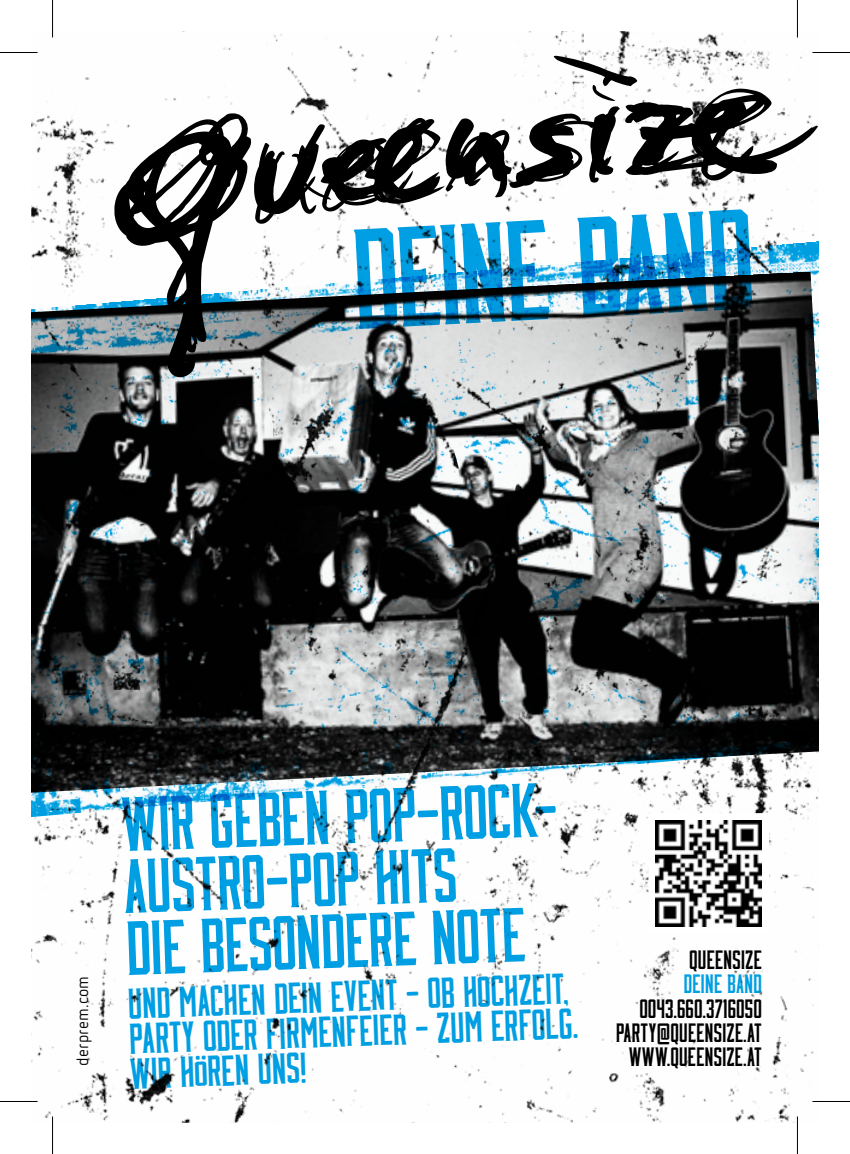
<style>
.page{position:relative;width:850px;height:1154px;background:#fff}
.page>*{position:absolute;margin:0;border:0;box-sizing:border-box;transform-origin:0 0}
.t1{font:144px "Moonshiner Round";color:#009fe3}
.t2{font:77.5px/62px "Moonshiner Round";color:#009fe3}
.t3{font:43.75px/35px "Moonshiner Round";color:#009fe3}
.t4{font:26.75px/24.2px "Moonshiner Round";letter-spacing:-.005em;color:#000;text-align:right}
.t5{font:26.75px "Moonshiner Round";letter-spacing:-.005em;color:#009fe3}
.t6{font:16.25px "Netto Pro";letter-spacing:.01em;color:#000}
.s1{font-size:35px}
</style>
<div class="page">
<img style="left:31px;top:31px;width:787px;height:1092px">
<hr style="left:0;top:51px;width:38px;height:3px;background:#fff">
<hr style="left:812px;top:51px;width:37px;height:3px;background:#fff">
<hr style="left:0;top:1100px;width:38px;height:3px;background:#fff">
<hr style="left:812px;top:1100px;width:37px;height:3px;background:#fff">
<hr style="left:51px;top:0;width:3px;height:38px;background:#fff">
<hr style="left:51px;top:1116px;width:3px;height:38px;background:#fff">
<hr style="left:795px;top:0;width:3px;height:38px;background:#fff">
<hr style="left:795px;top:1116px;width:3px;height:38px;background:#fff">
<hr style="left:0;top:52px;width:38px;height:1px;background:#000">
<hr style="left:812px;top:52px;width:37px;height:1px;background:#000">
<hr style="left:0;top:1101px;width:38px;height:1px;background:#000">
<hr style="left:812px;top:1101px;width:37px;height:1px;background:#000">
<hr style="left:52px;top:0;width:1px;height:38px;background:#000">
<hr style="left:52px;top:1116px;width:1px;height:38px;background:#000">
<hr style="left:796px;top:0;width:1px;height:38px;background:#000">
<hr style="left:796px;top:1116px;width:1px;height:38px;background:#000">
<svg style="left:196px;top:1056px;width:10px;height:4px"></svg>
<h1 class="t1" style="left:348px;top:217px;width:404px;rotate:-3deg">DEINE BAND</h1>
<p class="t6" style="left:72px;top:1066px;width:92px;rotate:-90deg">derprem.com</p>
<h2 class="t2" style="left:120px;top:793px;width:452px;rotate:-2deg">WIR GEBEN POP-ROCK-<br>AUSTRO-POPHITS<br>DIE BESONDERE NOTE</h2>
<p class="t3" style="left:127px;top:986px;width:451px;rotate:-2deg">UND MACHEN DEIN EVENT - OB HOCHZEIT,<br>PARTY ODER FIRMENFEIER - ZUM ERFOLG.<br>WIR H<span class="s1">O</span>REN UNS!</p>
<p class="t4" style="left:688px;top:948px;width:74px">QUEENSIZE</p>
<p class="t5" style="left:683px;top:973px;width:80px">DEINE BAND</p>
<p class="t4" style="left:615px;top:996px;width:148px">0043.660.3716050<br>PARTY@QUEENSIZE.AT<br>WWW.QUEENSIZE.AT</p>
</div>
